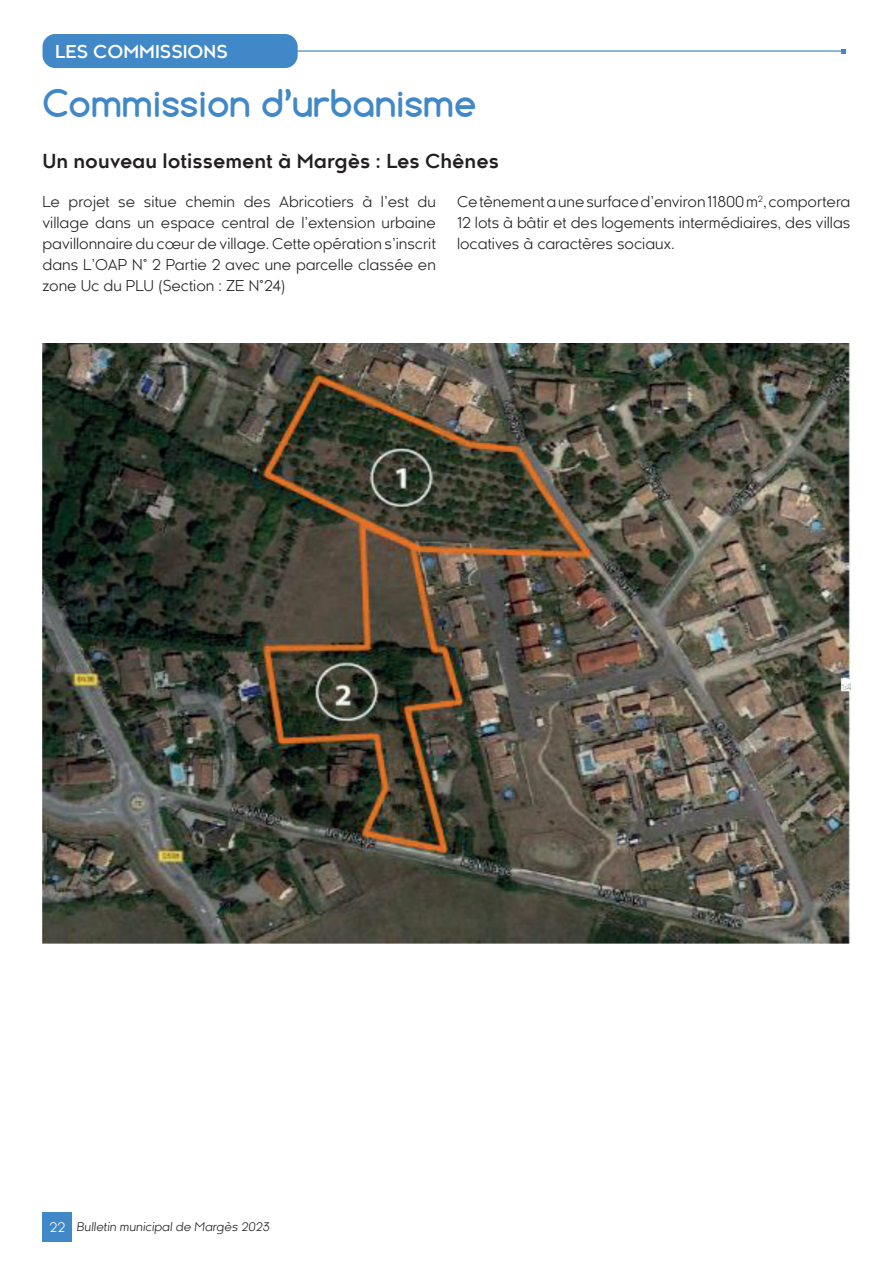
<style>
.page{position:relative;width:893px;height:1263px;background:#fff}
.page>*{position:absolute;margin:0;border:0;box-sizing:border-box;transform-origin:0 0}
.t1{font:700 36px "Comfortaa";color:#4188c8}
.t2{font:700 19.5px "Kessel 105 Text";color:#231f20}
.t3{font:700 18px "Kessel 105 Text";color:#fff}
.t4{font:15px/21px "Kessel 105 Text";color:#231f20;text-align:justify}
.t5{font:italic 12px "Kessel 105 Text";color:#231f20}
.s1{font-style:normal;font-size:13.5px;color:#fff}
</style>
<div class="page">
<img style="left:42px;top:343px;width:809px;height:601px">
<div style="left:43px;top:34px;width:255px;height:34px;background:#4188c8;border-radius:13px"></div>
<hr style="left:272px;top:50px;width:572px;height:2px;background:#4188c8">
<svg style="left:841px;top:49px;width:5px;height:4px"></svg>
<div style="left:43px;top:1212px;width:29px;height:30px;background:#4188c8"></div>
<p class="t3" style="left:55px;top:41px;width:174px">LES COMMISSIONS</p>
<h1 class="t1" style="left:43px;top:81px;width:436px">Commission d’urbanisme</h1>
<h2 class="t2" style="left:43px;top:150px;width:458px">Un nouveau lotissement à Margès : Les Chênes</h2>
<p class="t4" style="left:43px;top:192px;width:395px">Le projet se situe chemin des Abricotiers à l’est du village dans un espace central de l’extension urbaine pavillonnaire du cœur de village. Cette opération s’inscrit dans L’OAP N° 2 Partie 2 avec une parcelle classée en zone Uc du PLU (Section : ZE N°24)</p>
<p class="t4" style="left:457px;top:192px;width:395px">Ce tènement a une surface d’environ 11800 m<sup>2</sup>, comportera 12 lots à bâtir et des logements intermédiaires, des villas locatives à caractères sociaux.</p>
<p class="t5" style="left:49px;top:1220px;width:221px"><span class="s1">22</span> Bulletin municipal de Margès 2023</p>
</div>
